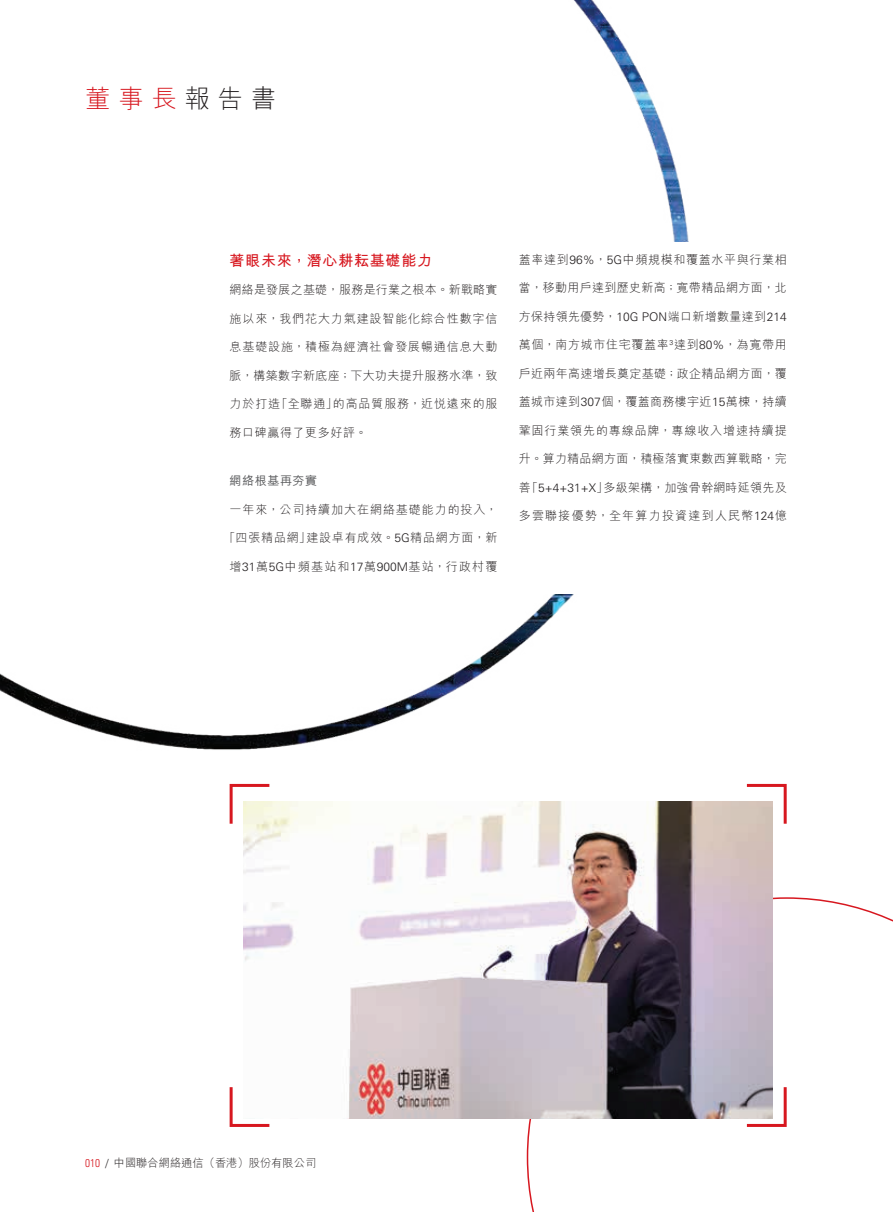
<style>
.page{position:relative;width:893px;height:1212px;background:#fff}
.page>*{position:absolute;margin:0;border:0;box-sizing:border-box;transform-origin:0 0}
.t1{font:300 25.5px "M Hei HK";letter-spacing:.3em;color:#d7171f}
.t2{font:700 15px "M Hei HK";letter-spacing:.05em;color:#d7171f}
.t3{font:300 12px "M Hei HK";letter-spacing:.055em;color:#231f20}
.t4{font:300 12px "M Hei HK";letter-spacing:.02em;color:#231f20}
.t5{font:300 12px "M Hei HK";letter-spacing:.03em;color:#231f20}
.t6{font:300 12px "M Hei HK";letter-spacing:.075em;color:#231f20}
.t7{font:300 12px "M Hei HK";letter-spacing:.025em;color:#231f20}
.t8{font:300 12px "M Hei HK";letter-spacing:.1em;color:#231f20}
.t9{font:300 12px "M Hei HK";letter-spacing:.105em;color:#231f20}
.t10{font:300 12px "M Hei HK";letter-spacing:.08em;color:#231f20}
.t11{font:500 12px "M Hei HK";letter-spacing:.05em;color:#57585a}
.t12{font:300 11.25px "M Hei HK";color:#231f20}
.s1{color:#231f20}
.s2{font-family:"Univers LT Std"}
.s3{font-family:"Univers LT Std";font-stretch:condensed;color:#d7171f}
.s4{font-family:"Univers LT Std";font-stretch:condensed}
</style>
<div class="page">
<img style="left:0;top:0;width:689px;height:750px">
<svg style="left:527px;top:897px;width:366px;height:315px"></svg>
<div style="left:217px;top:242px;width:578px;height:352px;background:#fff"></div>
<svg style="left:229px;top:783px;width:41px;height:44px"></svg>
<svg style="left:746px;top:783px;width:41px;height:41px"></svg>
<svg style="left:229px;top:1087px;width:41px;height:40px"></svg>
<svg style="left:744px;top:1084px;width:44px;height:44px"></svg>
<img style="left:244px;top:801px;width:529px;height:317px">
<h1 class="t1" style="left:85px;top:80px;width:193px">董事長<span class="s1">報告書</span></h1>
<p class="t2" style="left:230px;top:250px;width:204px">著眼未來，潛心耕耘基礎能力</p>
<p class="t4" style="left:230px;top:282px;width:269px">網絡是發展之基礎，服務是行業之根本。新戰略實</p>
<p class="t6" style="left:230px;top:310px;width:269px">施以來，我們花大力氣建設智能化綜合性數字信</p>
<p class="t6" style="left:230px;top:339px;width:269px">息基礎設施，積極為經濟社會發展暢通信息大動</p>
<p class="t5" style="left:230px;top:367px;width:269px">脈，構築數字新底座；下大功夫提升服務水準，致</p>
<p class="t3" style="left:230px;top:396px;width:269px">力於打造「全聯通」的高品質服務，近悅遠來的服</p>
<p class="t3" style="left:230px;top:424px;width:139px">務口碑贏得了更多好評。</p>
<p class="t11" style="left:230px;top:472px;width:89px">網絡根基再夯實</p>
<p class="t10" style="left:230px;top:501px;width:269px">一年來，公司持續加大在網絡基礎能力的投入，</p>
<p class="t3" style="left:224px;top:529px;width:275px">「四張精品網」建設卓有成效。<span class="s2">5G</span>精品網方面，新</p>
<p class="t8" style="left:230px;top:558px;width:269px">增<span class="s2">31</span>萬<span class="s2">5G</span>中頻基站和<span class="s2">17</span>萬<span class="s2">900M</span>基站，行政村覆</p>
<p class="t3" style="left:519px;top:251px;width:269px">蓋率達到<span class="s2">96%</span>，<span class="s2">5G</span>中頻規模和覆蓋水平與行業相</p>
<p class="t5" style="left:519px;top:279px;width:269px">當，移動用戶達到歷史新高；寬帶精品網方面，北</p>
<p class="t7" style="left:519px;top:308px;width:269px">方保持領先優勢，<span class="s2">10G PON</span>端口新增數量達到<span class="s2">214</span></p>
<p class="t3" style="left:519px;top:336px;width:269px">萬個，南方城市住宅覆蓋率<sup>3</sup>達到<span class="s2">80%</span>，為寬帶用</p>
<p class="t7" style="left:519px;top:365px;width:269px">戶近兩年高速增長奠定基礎；政企精品網方面，覆</p>
<p class="t5" style="left:519px;top:393px;width:269px">蓋城市達到<span class="s2">307</span>個，覆蓋商務樓宇近<span class="s2">15</span>萬棟，持續</p>
<p class="t6" style="left:519px;top:422px;width:269px">鞏固行業領先的專線品牌，專線收入增速持續提</p>
<p class="t4" style="left:519px;top:450px;width:269px">升。算力精品網方面，積極落實東數西算戰略，完</p>
<p class="t4" style="left:519px;top:479px;width:269px">善「<span class="s2">5+4+31+X</span>」多級架構，加強骨幹網時延領先及</p>
<p class="t9" style="left:519px;top:507px;width:269px">多雲聯接優勢，全年算力投資達到人民幣<span class="s2">124</span>億</p>
<p class="t12" style="left:85px;top:1155px;width:233px"><span class="s3">010</span> <span class="s4">/</span> 中國聯合網絡通信（香港）股份有限公司</p>
</div>
